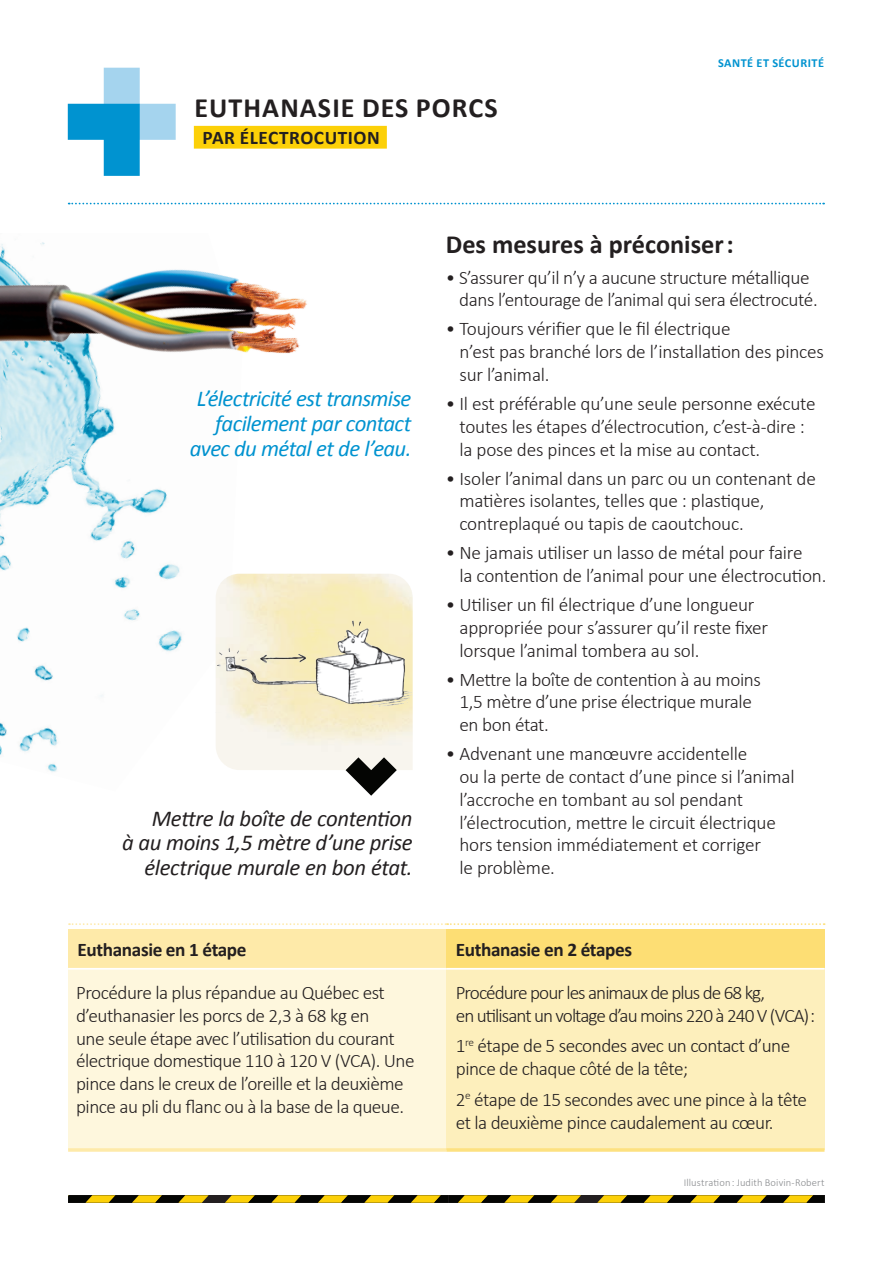
<style>
.page{position:relative;width:893px;height:1271px;background:#fff}
.page>*{position:absolute;margin:0;border:0;box-sizing:border-box;transform-origin:0 0}
.t1{font:700 28px "Calibri";letter-spacing:.04em;color:#231f20}
.t2{font:700 26.25px "Calibri";color:#231f20}
.t3{font:italic 22.75px/24.5px "Calibri";letter-spacing:-.015em;color:#231f20;text-align:right}
.t4{font:italic 22.75px/25.4px "Calibri";letter-spacing:-.03em;color:#0093d0;text-align:right}
.t5{font:300 19.25px/22.8px "Calibri";letter-spacing:-.02em;color:#231f20}
.t6{font:300 19.25px/22.8px "Calibri";letter-spacing:-.05em;color:#231f20}
.t7{font:700 19.25px "Calibri";letter-spacing:-.02em;color:#231f20}
.t8{font:700 19.25px "Calibri";letter-spacing:.03em;color:#231f20}
.t9{font:700 12.25px "Calibri";letter-spacing:.04em;color:#0093d0}
.t10{font:300 10.5px "Calibri";letter-spacing:.01em;color:#87898c}
</style>
<div class="page">
<svg style="left:68px;top:68px;width:108px;height:108px"></svg>
<div style="left:194px;top:126px;width:193px;height:23px;background:#fcd008"></div>
<svg style="left:69px;top:203px;width:755px;height:1px"></svg>
<div style="left:68px;top:929px;width:378px;height:39px;background:#feeaa9"></div>
<div style="left:446px;top:929px;width:378px;height:39px;background:#fdde74"></div>
<div style="left:68px;top:968px;width:378px;height:182px;background:#fef7dd"></div>
<div style="left:446px;top:968px;width:378px;height:182px;background:#fdefbc"></div>
<hr style="left:68px;top:968px;width:378px;height:1px;background:#fff">
<hr style="left:446px;top:968px;width:378px;height:1px;background:#fff">
<hr style="left:68px;top:1148px;width:378px;height:3px;background:#feeaa9">
<hr style="left:446px;top:1148px;width:378px;height:3px;background:#fde180">
<svg style="left:69px;top:923px;width:755px;height:2px"></svg>
<img style="left:0;top:242px;width:242px;height:530px">
<img style="left:0;top:259px;width:307px;height:114px">
<div style="left:440px;top:1195px;width:384px;height:7px;background:#231f20"></div>
<svg style="left:598px;top:1195px;width:226px;height:7px;background:#7f6907"></svg>
<div style="left:68px;top:1195px;width:380px;height:7px;background:#231f20"></div>
<svg style="left:68px;top:1195px;width:141px;height:7px"></svg>
<svg style="left:225px;top:1195px;width:356px;height:7px;background:#816b07"></svg>
<svg style="left:216px;top:574px;width:196px;height:221px"></svg>
<img style="left:216px;top:616px;width:196px;height:96px">
<h1 class="t1" style="left:194px;top:90px;width:305px">EUTHANASIE DES PORCS</h1>
<p class="t8" style="left:202px;top:126px;width:179px">PAR ÉLECTROCUTION</p>
<p class="t9" style="left:718px;top:56px;width:107px">SANTÉ ET SÉCURITÉ</p>
<p class="t4" style="left:190px;top:384px;width:223px">L’électricité est transmise facilement par contact avec du métal et de l’eau.</p>
<p class="t3" style="left:122px;top:805px;width:292px">Mettre la boîte de contention<br>à au moins 1,5 mètre d’une prise électrique murale en bon état.</p>
<h2 class="t2" style="left:446px;top:228px;width:289px">Des mesures à préconiser:</h2>
<p class="t5" style="left:459px;top:265px;width:360px;text-indent:-13px">• S’assurer qu’il n’y a aucune structure métallique dans l’entourage de l’animal qui sera électrocuté.</p>
<p class="t5" style="left:459px;top:317px;width:366px;text-indent:-14px">• Toujours vérifier que le fil électrique<br>n’est pas branché lors de l’installation des pinces sur l’animal.</p>
<p class="t5" style="left:459px;top:391px;width:358px;text-indent:-14px">• Il est préférable qu’une seule personne exécute toutes les étapes d’électrocution, c’est-à-dire : la pose des pinces et la mise au contact.</p>
<p class="t5" style="left:459px;top:466px;width:358px;text-indent:-14px">• Isoler l’animal dans un parc ou un contenant de matières isolantes, telles que : plastique, contreplaqué ou tapis de caoutchouc.</p>
<p class="t5" style="left:459px;top:540px;width:368px;text-indent:-14px">• Ne jamais utiliser un lasso de métal pour faire<br>la contention de l’animal pour une électrocution.</p>
<p class="t5" style="left:459px;top:592px;width:310px;text-indent:-14px">• Utiliser un fil électrique d’une longueur appropriée pour s’assurer qu’il reste fixer lorsque l’animal tombera au sol.</p>
<p class="t5" style="left:459px;top:667px;width:303px;text-indent:-14px">• Mettre la boîte de contention à au moins<br>1,5 mètre d’une prise électrique murale en bon état.</p>
<p class="t5" style="left:459px;top:741px;width:337px;text-indent:-14px">• Advenant une manœuvre accidentelle<br>ou la perte de contact d’une pince si l’animal l’accroche en tombant au sol pendant l’électrocution, mettre le circuit électrique hors tension immédiatement et corriger<br>le problème.</p>
<p class="t7" style="left:78px;top:938px;width:170px">Euthanasie en 1 étape</p>
<p class="t7" style="left:456px;top:938px;width:178px">Euthanasie en 2 étapes</p>
<p class="t5" style="left:76px;top:980px;width:340px">Procédure la plus répandue au Québec est d’euthanasier les porcs de 2,3 à 68 kg en<br>une seule étape avec l’utilisation du courant électrique domestique 110 à 120 V (VCA). Une pince dans le creux de l’oreille et la deuxième pince au pli du flanc ou à la base de la queue.</p>
<p class="t6" style="left:456px;top:980px;width:361px">Procédure pour les animaux de plus de 68 kg,<br>en utilisant un voltage d’au moins 220 à 240 V (VCA):</p>
<p class="t5" style="left:456px;top:1033px;width:336px">1<sup>re</sup> étape de 5 secondes avec un contact d’une pince de chaque côté de la tête;</p>
<p class="t5" style="left:456px;top:1087px;width:353px">2<sup>e</sup> étape de 15 secondes avec une pince à la tête et la deuxième pince caudalement au cœur.</p>
<p class="t10" style="left:684px;top:1175px;width:142px">Illustration : Judith Boivin-Robert</p>
</div>
